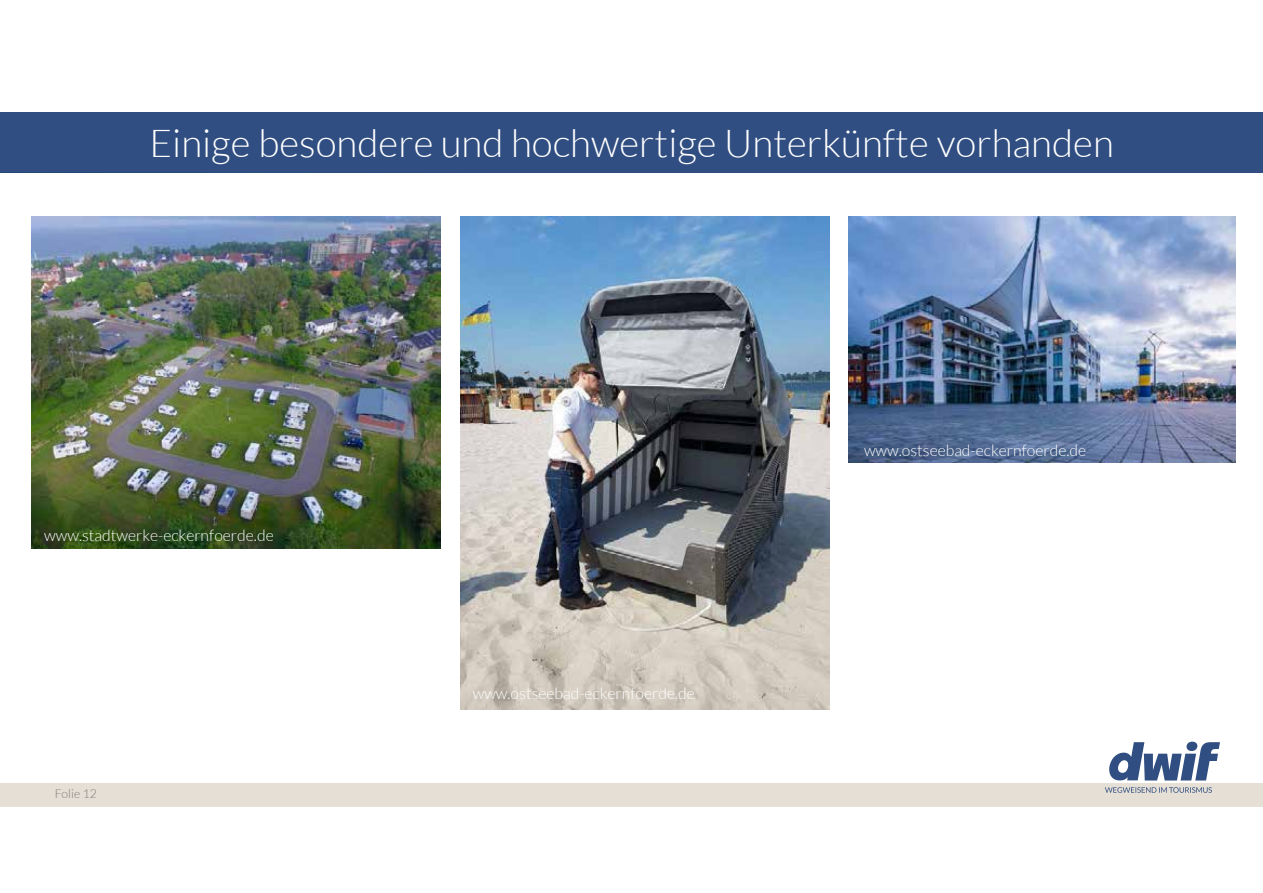
<style>
.page{position:relative;width:1263px;height:893px;background:#fff}
.page>*{position:absolute;margin:0;border:0;box-sizing:border-box;transform-origin:0 0}
.t1{font:300 38.55px "Lato";color:#fff}
.t2{font:300 15.75px "Lato";color:#fff}
.t3{font:300 12.15px "Lato";letter-spacing:.005em;color:#7f7a78}
</style>
<div class="page">
<div style="left:0;top:783px;width:1263px;height:23px;background:#e5dfd5"></div>
<svg style="left:1109px;top:742px;width:111px;height:38px"></svg>
<svg style="left:1105px;top:787px;width:107px;height:6px"></svg>
<div style="left:1186px;top:742px;width:11px;height:9px;background:#304e81;border-radius:50%"></div>
<div style="left:0;top:112px;width:1263px;height:60px;background:#304e81"></div>
<img style="left:460px;top:217px;width:369px;height:492px">
<img style="left:849px;top:217px;width:387px;height:246px">
<img style="left:32px;top:217px;width:409px;height:332px">
<h1 class="t1" style="left:150px;top:122px;width:966px">Einige besondere und hochwertige Unterkünfte vorhanden</h1>
<p class="t2" style="left:44px;top:527px;width:231px">www.stadtwerke-eckernfoerde.de</p>
<p class="t3" style="left:55px;top:787px;width:44px">Folie 12</p>
<p class="t2" style="left:473px;top:685px;width:224px">www.ostseebad-eckernfoerde.de</p>
<p class="t2" style="left:864px;top:442px;width:224px">www.ostseebad-eckernfoerde.de</p>
</div>
